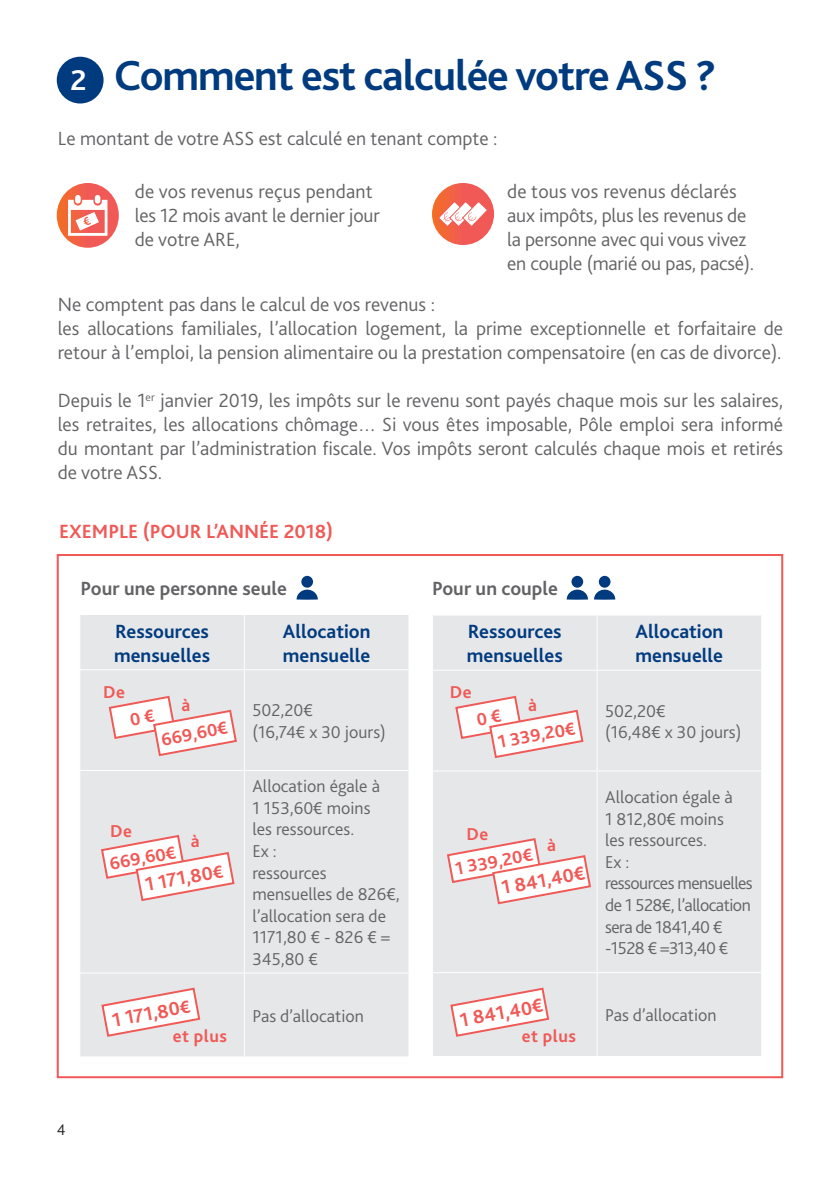
<style>
.page{position:relative;width:840px;height:1191px;background:#fff}
.page>*{position:absolute;margin:0;border:0;box-sizing:border-box;transform-origin:0 0}
.t1{font:700 44px "Bliss 2";letter-spacing:-.025em;color:#013b7f}
.t2{font:700 30px "Bliss 2";color:#fff}
.t3{font:300 20px/24px "Bliss 2";color:#636366}
.t4{font:700 20px "Bliss 2";color:#013b7f}
.t5{font:700 20px "Bliss 2";color:#f05956}
.t6{font:700 20px "Bliss 2";color:#636366}
.t7{font:700 18.6px "Bliss 2";color:#f05956}
.t8{font:300 18px/21.6px "Bliss 2";color:#636366}
.t9{font:300 18px/21.6px "Bliss 2";letter-spacing:-.03em;color:#636366}
.t10{font:700 18px "Bliss 2";letter-spacing:.025em;color:#f05956}
.t11{font:300 16px "Bliss 2";color:#231f20}
.s1{font-size:18.6px}
</style>
<div class="page">
<div style="left:57px;top:57px;width:46px;height:46px;background:#013b7f;border-radius:50%"></div>
<svg style="left:432px;top:183px;width:62px;height:62px;background:#f0604d"></svg>
<svg style="left:437px;top:200px;width:51px;height:27px"></svg>
<svg style="left:57px;top:183px;width:62px;height:65px"></svg>
<div style="left:80px;top:615px;width:328px;height:441px;background:#e6e7e9"></div>
<hr style="left:244px;top:615px;width:1px;height:54px;background:#fff">
<hr style="left:79px;top:669px;width:165px;height:1px;background:#fff">
<hr style="left:244px;top:669px;width:165px;height:1px;background:#fff">
<hr style="left:244px;top:670px;width:1px;height:100px;background:#fff">
<hr style="left:79px;top:770px;width:165px;height:1px;background:#fff">
<hr style="left:244px;top:770px;width:165px;height:1px;background:#fff">
<hr style="left:244px;top:771px;width:1px;height:201px;background:#fff">
<hr style="left:79px;top:972px;width:165px;height:1px;background:#fff">
<hr style="left:244px;top:972px;width:165px;height:1px;background:#fff">
<hr style="left:244px;top:973px;width:1px;height:83px;background:#fff">
<div style="left:433px;top:615px;width:327px;height:441px;background:#e6e7e9"></div>
<hr style="left:596px;top:615px;width:1px;height:54px;background:#fff">
<hr style="left:432px;top:669px;width:164px;height:1px;background:#fff">
<hr style="left:596px;top:669px;width:165px;height:1px;background:#fff">
<hr style="left:596px;top:670px;width:1px;height:100px;background:#fff">
<hr style="left:432px;top:770px;width:164px;height:1px;background:#fff">
<hr style="left:596px;top:770px;width:165px;height:1px;background:#fff">
<hr style="left:596px;top:771px;width:1px;height:201px;background:#fff">
<hr style="left:432px;top:972px;width:164px;height:1px;background:#fff">
<hr style="left:596px;top:972px;width:165px;height:1px;background:#fff">
<hr style="left:596px;top:973px;width:1px;height:83px;background:#fff">
<svg style="left:100px;top:833px;width:135px;height:69px"></svg>
<svg style="left:445px;top:837px;width:147px;height:68px"></svg>
<svg style="left:100px;top:986px;width:101px;height:52px"></svg>
<svg style="left:449px;top:986px;width:101px;height:52px"></svg>
<div style="left:301px;top:576px;width:12px;height:11px;background:#013b7f;border-radius:50%"></div>
<svg style="left:296px;top:589px;width:21px;height:10px"></svg>
<div style="left:571px;top:576px;width:12px;height:11px;background:#013b7f;border-radius:50%"></div>
<svg style="left:566px;top:589px;width:21px;height:10px"></svg>
<div style="left:598px;top:576px;width:12px;height:11px;background:#013b7f;border-radius:50%"></div>
<svg style="left:594px;top:589px;width:21px;height:10px"></svg>
<svg style="left:107px;top:694px;width:131px;height:63px"></svg>
<svg style="left:454px;top:694px;width:130px;height:65px"></svg>
<p class="t2" style="left:70px;top:62px;width:18px">2</p>
<p class="t1" style="left:114px;top:48px;width:604px">Comment est calculée votre ASS ?</p>
<p class="t3" style="left:58px;top:127px;width:441px">Le montant de votre ASS est calculé en tenant compte :</p>
<p class="t3" style="left:135px;top:179px;width:246px">de vos revenus reçus pendant les 12 mois avant le dernier jour de votre ARE,</p>
<p class="t3" style="left:507px;top:179px;width:248px">de tous vos revenus déclarés aux impôts, plus les revenus de la personne avec qui vous vivez en couple (marié ou pas, pacsé).</p>
<p class="t3" style="left:58px;top:292px;width:378px">Ne comptent pas dans le calcul de vos revenus :</p>
<p class="t3" style="left:58px;top:316px;width:726px">les allocations familiales, l’allocation logement, la prime exceptionnelle et forfaitaire de retour à l’emploi, la pension alimentaire ou la prestation compensatoire (en cas de divorce).</p>
<p class="t3" style="left:58px;top:388px;width:726px;text-align:justify">Depuis le 1<sup>er</sup> janvier 2019, les impôts sur le revenu sont payés chaque mois sur les salaires, les retraites, les allocations chômage… Si vous êtes imposable, Pôle emploi sera informé du montant par l’administration fiscale. Vos impôts seront calculés chaque mois et retirés de votre ASS.</p>
<p class="t5" style="left:59px;top:519px;width:275px">EXEMPLE (POUR L’ANNÉE 2018)</p>
<p class="t6" style="left:80px;top:576px;width:208px">Pour une personne seule</p>
<p class="t6" style="left:432px;top:576px;width:127px">Pour un couple</p>
<p class="t4" style="left:115px;top:618px;width:95px">Ressources</p>
<p class="t4" style="left:114px;top:642px;width:97px">mensuelles</p>
<p class="t4" style="left:283px;top:618px;width:89px">Allocation</p>
<p class="t4" style="left:283px;top:642px;width:89px">mensuelle</p>
<p class="t4" style="left:467px;top:619px;width:95px">Ressources</p>
<p class="t4" style="left:466px;top:643px;width:97px">mensuelles</p>
<p class="t10" style="left:103px;top:681px;width:23px">De</p>
<p class="t10" style="left:181px;top:693px;width:10px">à</p>
<p class="t7" style="left:159px;top:728px;width:68px;rotate:-11deg">669,60€</p>
<p class="t10" style="left:110px;top:820px;width:23px">De</p>
<p class="t10" style="left:191px;top:830px;width:10px">à</p>
<p class="t7" style="left:108px;top:852px;width:68px;rotate:-11deg">669,60€</p>
<p class="t5" style="left:143px;top:872px;width:80px;rotate:-11deg">1 171,80<span class="s1">€</span></p>
<p class="t8" style="left:252px;top:699px;width:62px">502,20€</p>
<p class="t8" style="left:252px;top:721px;width:135px">(16,74€ x 30 jours)</p>
<p class="t8" style="left:252px;top:775px;width:129px">Allocation égale à</p>
<p class="t8" style="left:252px;top:797px;width:120px">1 153,60€ moins</p>
<p class="t8" style="left:252px;top:818px;width:103px">les ressources.</p>
<p class="t8" style="left:252px;top:840px;width:26px">Ex :</p>
<p class="t8" style="left:252px;top:861px;width:149px">ressources mensuelles de 826€, l’allocation sera de<br>1171,80 € - 826 € =<br>345,80 €</p>
<p class="t10" style="left:449px;top:681px;width:23px">De</p>
<p class="t10" style="left:528px;top:693px;width:10px">à</p>
<p class="t7" style="left:495px;top:731px;width:80px;rotate:-11deg">1 339,20€</p>
<p class="t10" style="left:466px;top:823px;width:23px">De</p>
<p class="t10" style="left:547px;top:833px;width:10px">à</p>
<p class="t7" style="left:453px;top:857px;width:80px;rotate:-11deg">1 339,20€</p>
<p class="t5" style="left:499px;top:876px;width:86px;rotate:-11deg">1 841,40€</p>
<p class="t5" style="left:110px;top:1008px;width:80px;rotate:-11deg">1 171,80<span class="s1">€</span></p>
<p class="t8" style="left:252px;top:1005px;width:113px">Pas d’allocation</p>
<p class="t5" style="left:457px;top:1008px;width:86px;rotate:-11deg">1 841,40€</p>
<p class="t10" style="left:173px;top:1025px;width:56px">et plus</p>
<p class="t10" style="left:521px;top:1025px;width:56px">et plus</p>
<p class="t4" style="left:635px;top:619px;width:89px">Allocation</p>
<p class="t4" style="left:635px;top:643px;width:89px">mensuelle</p>
<p class="t8" style="left:604px;top:700px;width:62px">502,20€</p>
<p class="t8" style="left:604px;top:721px;width:138px">(16,48€ x 30 jours)</p>
<p class="t8" style="left:604px;top:786px;width:129px">Allocation égale à</p>
<p class="t8" style="left:604px;top:808px;width:120px">1 812,80€ moins</p>
<p class="t8" style="left:604px;top:829px;width:103px">les ressources.</p>
<p class="t8" style="left:604px;top:851px;width:26px">Ex :</p>
<p class="t9" style="left:604px;top:872px;width:149px">ressources mensuelles de 1 528€, l’allocation sera de 1841,40 € -1528 € =313,40 €</p>
<p class="t8" style="left:604px;top:1004px;width:113px">Pas d’allocation</p>
<p class="t11" style="left:57px;top:1119px;width:10px">4</p>
</div>
